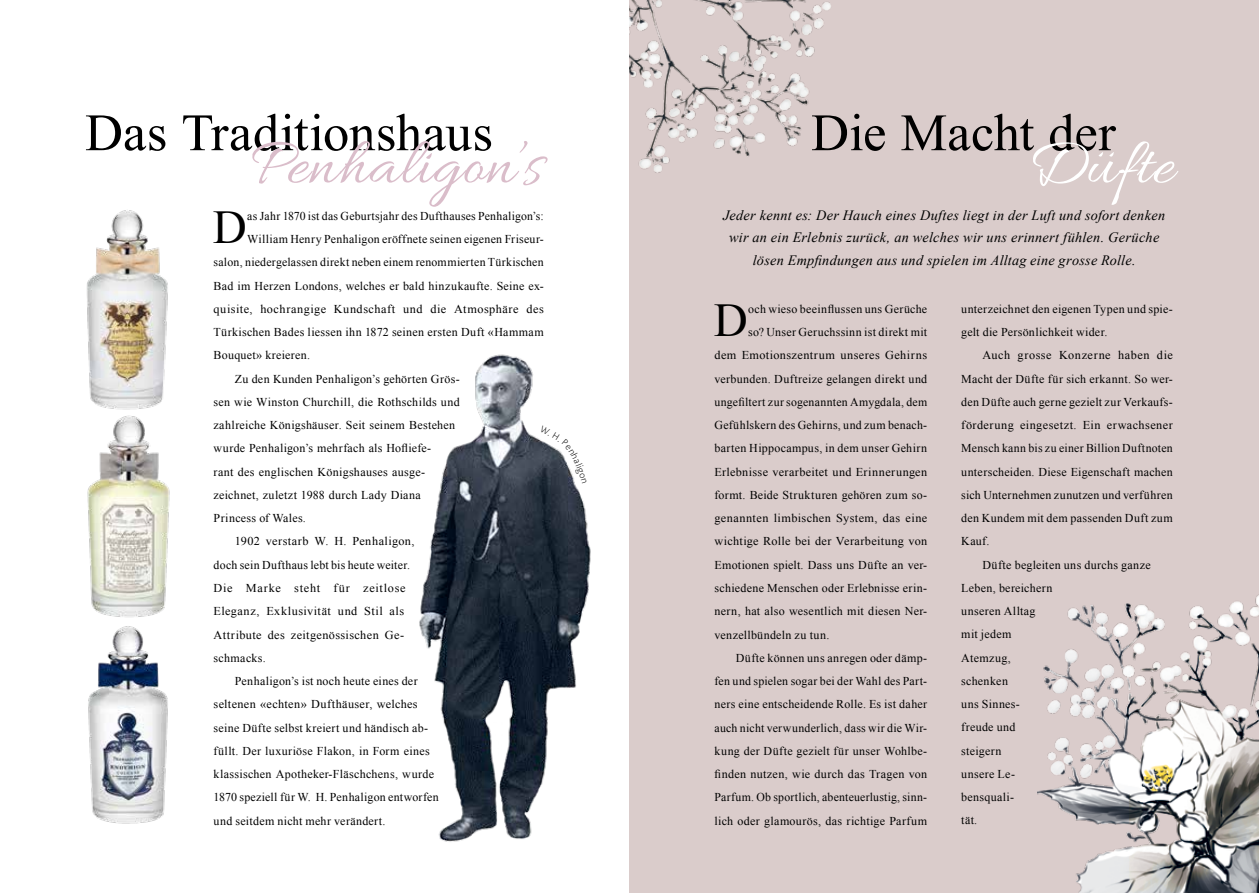
<style>
.page{position:relative;width:1259px;height:893px;background:#fff}
.page>*{position:absolute;margin:0;border:0;box-sizing:border-box;transform-origin:0 0}
.t1{font:67.5px "Allura";letter-spacing:.01em;color:#dabdca}
.t2{font:67.5px "Allura";letter-spacing:.005em;color:#fff}
.t3{font:52.5px "Times New Roman";color:#000}
.t4{font:47.1px "Times New Roman";color:#000}
.t5{font:italic 14.25px/22.5px "Times New Roman";letter-spacing:.02em;color:#000;text-align:center}
.t6{font:12px/23.2px "Times New Roman";letter-spacing:.025em;color:#000}
.t7{font:12px "Times New Roman";letter-spacing:.06em;color:#000}
</style>
<div class="page">
<div style="left:629px;top:0;width:630px;height:893px;background:#dacccb"></div>
<img style="left:86px;top:210px;width:84px;height:407px">
<img style="left:88px;top:626px;width:80px;height:198px">
<img style="left:419px;top:354px;width:172px;height:488px">
<img style="left:629px;top:0;width:202px;height:173px">
<img style="left:1037px;top:594px;width:222px;height:299px">
<svg style="left:540px;top:425px;width:47px;height:59px"></svg>
<h2 class="t3" style="left:85px;top:97px;width:409px">Das Traditionshaus</h2>
<h1 class="t1" style="left:250px;top:127px;width:294px">Penhaligon’s</h1>
<h3 class="t4" style="left:213px;top:196px;width:36px">D</h3>
<p class="t6" style="left:247px;top:204px;width:298px">as Jahr 1870 ist das Geburtsjahr des Dufthauses Penhaligon’s:</p>
<p class="t6" style="left:247px;top:227px;width:298px">William Henry Penhaligon eröffnete seinen eigenen Friseur-</p>
<p class="t6" style="left:214px;top:251px;width:331px">salon, niedergelassen direkt neben einem renommierten Türkischen</p>
<p class="t6" style="left:214px;top:274px;width:332px">Bad im Herzen Londons, welches er bald hinzukaufte. Seine ex-</p>
<p class="t6" style="left:214px;top:297px;width:332px">quisite, hochrangige Kundschaft und die Atmosphäre des</p>
<p class="t6" style="left:214px;top:320px;width:331px">Türkischen Bades liessen ihn 1872 seinen ersten Duft «Hammam</p>
<p class="t6" style="left:214px;top:344px;width:98px">Bouquet» kreieren.</p>
<p class="t6" style="left:235px;top:367px;width:226px">Zu den Kunden Penhaligon’s gehörten Grös-</p>
<p class="t6" style="left:214px;top:390px;width:248px">sen wie Winston Churchill, die Rothschilds und</p>
<p class="t6" style="left:214px;top:413px;width:243px">zahlreiche Königshäuser. Seit seinem Bestehen</p>
<p class="t6" style="left:214px;top:437px;width:219px">wurde Penhaligon’s mehrfach als Hofliefe-</p>
<p class="t6" style="left:214px;top:460px;width:213px">rant des englischen Königshauses ausge-</p>
<p class="t6" style="left:214px;top:483px;width:208px">zeichnet, zuletzt 1988 durch Lady Diana</p>
<p class="t6" style="left:214px;top:506px;width:94px">Princess of Wales.</p>
<p class="t6" style="left:235px;top:530px;width:181px">1902 verstarb W. H. Penhaligon,</p>
<p class="t6" style="left:214px;top:553px;width:198px">doch sein Dufthaus lebt bis heute weiter.</p>
<p class="t7" style="left:214px;top:580px;width:193px">Die Marke steht für zeitlose</p>
<p class="t6" style="left:214px;top:599px;width:192px">Eleganz, Exklusivität und Stil als</p>
<p class="t6" style="left:214px;top:623px;width:192px">Attribute des zeitgenössischen Ge-</p>
<p class="t6" style="left:214px;top:646px;width:54px">schmacks.</p>
<p class="t6" style="left:235px;top:669px;width:184px">Penhaligon’s ist noch heute eines der</p>
<p class="t6" style="left:214px;top:692px;width:206px">seltenen «echten» Dufthäuser, welches</p>
<p class="t6" style="left:214px;top:716px;width:216px">seine Düfte selbst kreiert und händisch ab-</p>
<p class="t6" style="left:214px;top:739px;width:218px">füllt. Der luxuriöse Flakon, in Form eines</p>
<p class="t6" style="left:214px;top:762px;width:222px">klassischen Apotheker-Fläschchens, wurde</p>
<p class="t6" style="left:214px;top:785px;width:227px">1870 speziell für W. H. Penhaligon entworfen</p>
<p class="t6" style="left:214px;top:809px;width:173px">und seitdem nicht mehr verändert.</p>
<h2 class="t3" style="left:811px;top:97px;width:306px">Die Macht der</h2>
<h1 class="t2" style="left:1027px;top:127px;width:148px">Düfte</h1>
<p class="t5" style="left:723px;top:204px;width:444px">Jeder kennt es: Der Hauch eines Duftes liegt in der Luft und sofort denken wir an ein Erlebnis zurück, an welches wir uns erinnert fühlen. Gerüche lösen Empfindungen aus und spielen im Alltag eine grosse Rolle.</p>
<h3 class="t4" style="left:714px;top:289px;width:36px">D</h3>
<p class="t6" style="left:748px;top:297px;width:180px">och wieso beeinflussen uns Gerüche</p>
<p class="t6" style="left:961px;top:297px;width:213px">unterzeichnet den eigenen Typen und spie&shy;gelt die Persönlichkeit wider.</p>
<p class="t6" style="left:982px;top:344px;width:192px">Auch grosse Konzerne haben die</p>
<p class="t6" style="left:961px;top:367px;width:213px">Macht der Düfte für sich erkannt. So wer-</p>
<p class="t6" style="left:961px;top:390px;width:213px">den Düfte auch gerne gezielt zur Verkaufs-</p>
<p class="t6" style="left:961px;top:413px;width:213px">förderung eingesetzt. Ein erwachsener</p>
<p class="t6" style="left:961px;top:437px;width:213px">Mensch kann bis zu einer Billion Duftnoten</p>
<p class="t6" style="left:961px;top:460px;width:213px">unterscheiden. Diese Eigenschaft machen</p>
<p class="t6" style="left:961px;top:483px;width:213px">sich Unternehmen zunutzen und verführen</p>
<p class="t6" style="left:961px;top:506px;width:213px">den Kundem mit dem passenden Duft zum</p>
<p class="t6" style="left:961px;top:530px;width:30px">Kauf.</p>
<p class="t6" style="left:982px;top:553px;width:170px">Düfte begleiten uns durchs ganze</p>
<p class="t6" style="left:961px;top:576px;width:93px">Leben, bereichern</p>
<p class="t6" style="left:961px;top:599px;width:76px">unseren Alltag</p>
<p class="t6" style="left:961px;top:623px;width:52px">mit jedem</p>
<p class="t6" style="left:961px;top:646px;width:51px">Atemzug,</p>
<p class="t6" style="left:961px;top:669px;width:48px">schenken</p>
<p class="t6" style="left:961px;top:692px;width:60px">uns Sinnes-</p>
<p class="t6" style="left:961px;top:716px;width:56px">freude und</p>
<p class="t6" style="left:961px;top:739px;width:42px">steigern</p>
<p class="t6" style="left:961px;top:762px;width:55px">unsere Le-</p>
<p class="t6" style="left:961px;top:785px;width:54px">bensquali-</p>
<p class="t6" style="left:961px;top:809px;width:17px">tät.</p>
<p class="t6" style="left:748px;top:320px;width:180px">so? Unser Geruchssinn ist direkt mit</p>
<p class="t6" style="left:714px;top:344px;width:214px">dem Emotionszentrum unseres Gehirns</p>
<p class="t6" style="left:714px;top:367px;width:214px">verbunden. Duftreize gelangen direkt und</p>
<p class="t6" style="left:714px;top:390px;width:214px">ungefiltert zur sogenannten Amygdala, dem</p>
<p class="t6" style="left:714px;top:413px;width:214px">Gefühlskern des Gehirns, und zum benach-</p>
<p class="t6" style="left:714px;top:437px;width:214px">barten Hippocampus, in dem unser Gehirn</p>
<p class="t6" style="left:714px;top:460px;width:214px">Erlebnisse verarbeitet und Erinnerungen</p>
<p class="t6" style="left:714px;top:483px;width:214px">formt. Beide Strukturen gehören zum so-</p>
<p class="t6" style="left:714px;top:506px;width:214px">genannten limbischen System, das eine</p>
<p class="t6" style="left:714px;top:530px;width:214px">wichtige Rolle bei der Verarbeitung von</p>
<p class="t6" style="left:714px;top:553px;width:214px">Emotionen spielt. Dass uns Düfte an ver-</p>
<p class="t6" style="left:714px;top:576px;width:214px">schiedene Menschen oder Erlebnisse erin-</p>
<p class="t6" style="left:714px;top:599px;width:214px">nern, hat also wesentlich mit diesen Ner-</p>
<p class="t6" style="left:714px;top:623px;width:116px">venzellbündeln zu tun.</p>
<p class="t6" style="left:736px;top:646px;width:193px">Düfte können uns anregen oder dämp-</p>
<p class="t6" style="left:714px;top:669px;width:214px">fen und spielen sogar bei der Wahl des Part-</p>
<p class="t6" style="left:714px;top:692px;width:214px">ners eine entscheidende Rolle. Es ist daher</p>
<p class="t6" style="left:714px;top:716px;width:214px">auch nicht verwunderlich, dass wir die Wir-</p>
<p class="t6" style="left:714px;top:739px;width:214px">kung der Düfte gezielt für unser Wohlbe-</p>
<p class="t6" style="left:714px;top:762px;width:214px">finden nutzen, wie durch das Tragen von</p>
<p class="t6" style="left:714px;top:785px;width:214px">Parfum. Ob sportlich, abenteuerlustig, sinn-</p>
<p class="t6" style="left:714px;top:809px;width:214px">lich oder glamourös, das richtige Parfum</p>
</div>
